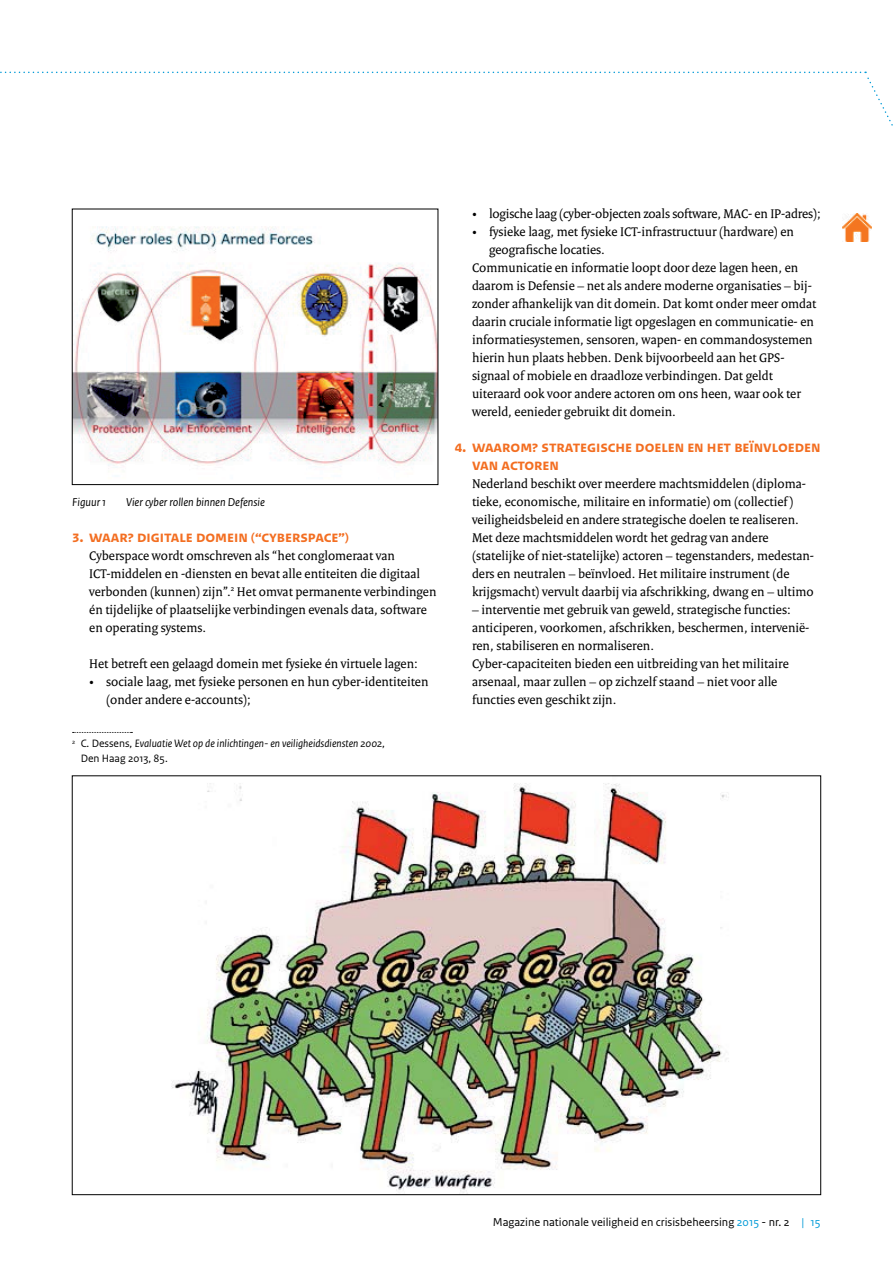
<style>
.page{position:relative;width:893px;height:1263px;background:#fff}
.page>*{position:absolute;margin:0;border:0;box-sizing:border-box;transform-origin:0 0}
.t1{font:700 16.5px/18px "Rijksoverheid Sans Text";color:#f36e21}
.t2{font:13.5px/18px "Rijksoverheid Serif";color:#000}
.t3{font:12px "Rijksoverheid Sans Text";color:#000}
.t4{font:italic 12px "Rijksoverheid Sans Text";color:#000}
.t5{font:italic 11.25px/15px "Rijksoverheid Sans Text";color:#000}
.s1{font-style:normal}
.s2{color:#009ad7}
</style>
<div class="page">
<svg style="left:0;top:72px;width:893px;height:54px"></svg>
<img style="left:842px;top:213px;width:29px;height:29px">
<svg style="left:73px;top:732px;width:59px;height:1px"></svg>
<img style="left:74px;top:226px;width:362px;height:242px">
<div style="left:72px;top:209px;width:366px;height:276px;border:1px solid #000"></div>
<img style="left:171px;top:783px;width:558px;height:410px">
<p class="t4" style="left:72px;top:497px;width:35px">Figuur 1</p>
<p class="t4" style="left:126px;top:497px;width:140px">Vier cyber rollen binnen Defensie</p>
<p class="t1" style="left:72px;top:528px;width:278px">3. WAAR? DIGITALE DOMEIN (“CYBERSPACE”)</p>
<p class="t2" style="left:89px;top:548px;width:349px">Cyberspace wordt omschreven als “het conglomeraat van ICT-middelen en -diensten en bevat alle entiteiten die digitaal verbonden (kunnen) zijn”.<sup>2</sup> Het omvat permanente verbindingen én tijdelijke of plaatselijke verbindingen evenals data, software en operating systems.</p>
<p class="t2" style="left:89px;top:656px;width:330px">Het betreft een gelaagd domein met fysieke én virtuele lagen:</p>
<p class="t2" style="left:106px;top:674px;width:324px;text-indent:-17px">• sociale laag, met fysieke personen en hun cyber-identiteiten (onder andere e-accounts);</p>
<p class="t5" style="left:81px;top:737px;width:306px;text-indent:-9px"><sup>2</sup> <span class="s1">C. Dessens,</span> Evaluatie Wet op de inlichtingen- en veiligheidsdiensten 2002<span class="s1">,<br>Den Haag 2013, 85.</span></p>
<p class="t2" style="left:472px;top:206px;width:350px">• logische laag (cyber-objecten zoals software, MAC- en IP-adres);</p>
<p class="t2" style="left:472px;top:224px;width:324px">• fysieke laag, met fysieke ICT-infrastructuur (hardware) en</p>
<p class="t2" style="left:489px;top:242px;width:117px">geografische locaties.</p>
<p class="t2" style="left:472px;top:260px;width:328px">Communicatie en informatie loopt door deze lagen heen, en</p>
<p class="t2" style="left:472px;top:278px;width:341px">daarom is Defensie – net als andere moderne organisaties – bij-</p>
<p class="t2" style="left:472px;top:296px;width:346px">zonder afhankelijk van dit domein. Dat komt onder meer omdat</p>
<p class="t2" style="left:472px;top:314px;width:343px">daarin cruciale informatie ligt opgeslagen en communicatie- en</p>
<p class="t2" style="left:472px;top:332px;width:342px">informatiesystemen, sensoren, wapen- en commandosystemen</p>
<p class="t2" style="left:472px;top:350px;width:314px">hierin hun plaats hebben. Denk bijvoorbeeld aan het GPS-</p>
<p class="t2" style="left:472px;top:368px;width:302px">signaal of mobiele en draadloze verbindingen. Dat geldt</p>
<p class="t2" style="left:472px;top:386px;width:330px">uiteraard ook voor andere actoren om ons heen, waar ook ter</p>
<p class="t2" style="left:472px;top:404px;width:205px">wereld, eenieder gebruikt dit domein.</p>
<p class="t1" style="left:472px;top:438px;width:350px;text-indent:-17px">4. WAAROM? STRATEGISCHE DOELEN EN HET BEÏNVLOEDEN<br>VAN ACTOREN</p>
<p class="t2" style="left:472px;top:476px;width:343px">Nederland beschikt over meerdere machtsmiddelen (diploma&shy;tieke, economische, militaire en informatie) om (collectief ) veiligheidsbeleid en andere strategische doelen te realiseren.<br>Met deze machtsmiddelen wordt het gedrag van andere (statelijke of niet-statelijke) actoren – tegenstanders, medestan&shy;ders en neutralen – beïnvloed. Het militaire instrument (de krijgsmacht) vervult daarbij via afschrikking, dwang en – ultimo</p>
<p class="t2" style="left:472px;top:602px;width:339px">– interventie met gebruik van geweld, strategische functies: anticiperen, voorkomen, afschrikken, beschermen, intervenië&shy;ren, stabiliseren en normaliseren.<br>Cyber-capaciteiten bieden een uitbreiding van het militaire arsenaal, maar zullen – op zichzelf staand – niet voor alle functies even geschikt zijn.</p>
<p class="t3" style="left:493px;top:1217px;width:329px">Magazine nationale veiligheid en crisisbeheersing <span class="s2">2015</span> - nr. 2 <span class="s2">| 15</span></p>
</div>
